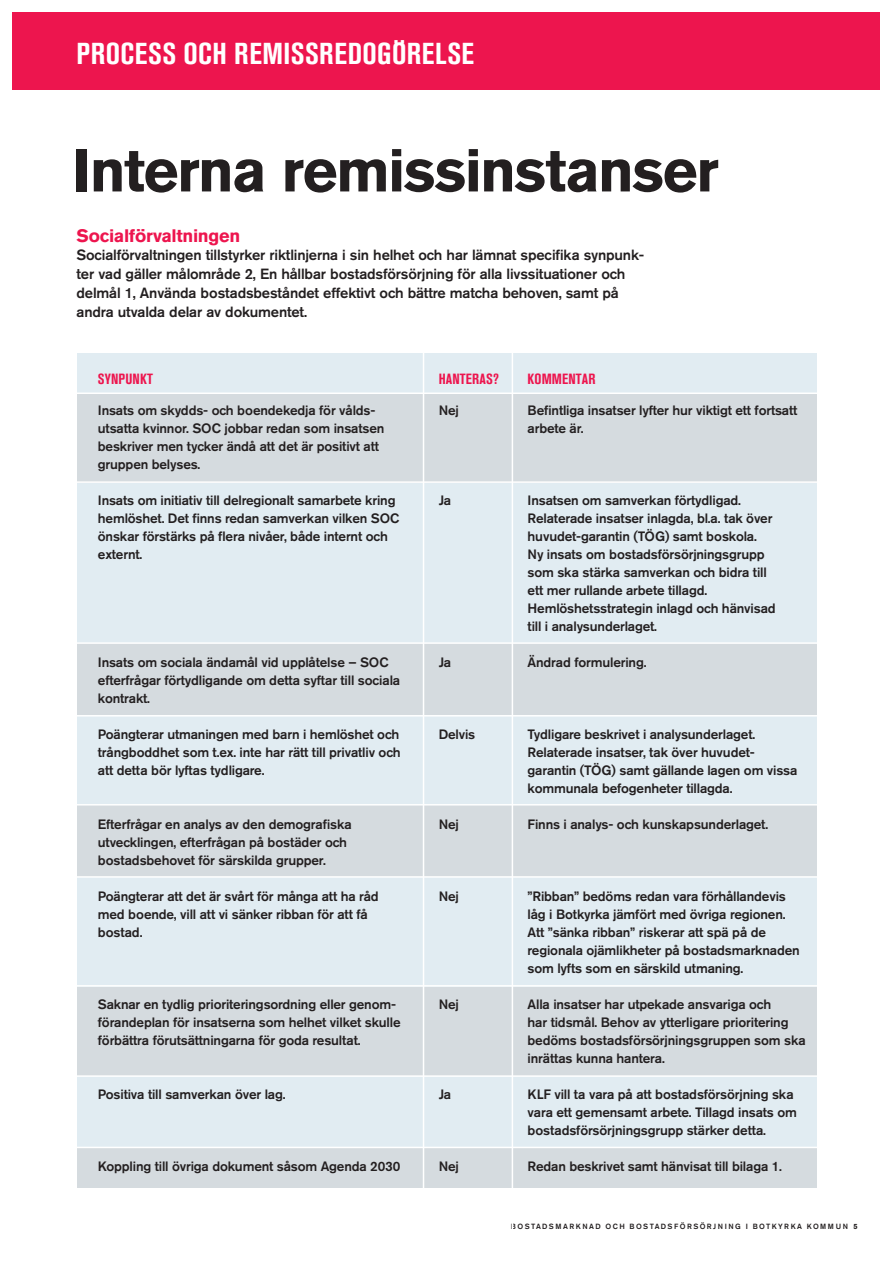
<style>
.page{position:relative;width:893px;height:1263px;background:#fff}
.page>*{position:absolute;margin:0;border:0;box-sizing:border-box;transform-origin:0 0}
.Rubrik_framsid{font:700 60px "Akzidenz Grotesk Std";letter-spacing:-.025em;color:#231f20}
.ingress{font:30px "Akzidenz Grotesk Std Rubrik Bold Cn";letter-spacing:.015em;color:#fff}
.t1{font:700 18px "Akzidenz Grotesk Std";letter-spacing:-.015em;color:#ed154e}
.t2{font:500 14.7px/18.8px "Akzidenz Grotesk Std";letter-spacing:-.01em;color:#231f20}
.t3{font:14.7px "Akzidenz Grotesk Std Rubrik Bold Cn";letter-spacing:.01em;color:#ed154e}
.t4{font:500 13.5px/18px "Akzidenz Grotesk Std";letter-spacing:-.01em;color:#231f20}
.t5{font:500 7.5px "Akzidenz Grotesk Std";letter-spacing:.185em;color:#231f20}
.s1{font-weight:700}
</style>
<div class="page">
<div style="left:13px;top:13px;width:867px;height:77px;background:#ed154e"></div>
<div style="left:77px;top:354px;width:739px;height:830px;background:#e1ecf2"></div>
<div style="left:77px;top:394px;width:739px;height:89px;background:#d5dbdf"></div>
<div style="left:77px;top:643px;width:739px;height:71px;background:#d5dbdf"></div>
<div style="left:77px;top:805px;width:739px;height:71px;background:#d5dbdf"></div>
<div style="left:77px;top:987px;width:739px;height:89px;background:#d5dbdf"></div>
<div style="left:77px;top:1148px;width:739px;height:39px;background:#d5dbdf"></div>
<hr style="left:58px;top:481px;width:774px;height:2px;background:#fff">
<hr style="left:58px;top:642px;width:774px;height:2px;background:#fff">
<hr style="left:58px;top:715px;width:774px;height:1px;background:#fff">
<hr style="left:58px;top:804px;width:774px;height:1px;background:#fff">
<hr style="left:58px;top:876px;width:774px;height:2px;background:#fff">
<hr style="left:58px;top:985px;width:774px;height:1px;background:#fff">
<hr style="left:58px;top:1075px;width:774px;height:2px;background:#fff">
<hr style="left:58px;top:392px;width:774px;height:2px;background:#fff">
<hr style="left:423px;top:344px;width:1px;height:889px;background:#fff">
<hr style="left:512px;top:344px;width:1px;height:889px;background:#fff">
<hr style="left:58px;top:1147px;width:774px;height:1px;background:#fff">
<p class="ingress" style="left:77px;top:40px;width:399px">PROCESS OCH REMISSREDOGÖRELSE</p>
<p class="Rubrik_framsid" style="left:72px;top:136px;width:648px">Interna remissinstanser</p>
<p class="t1" style="left:77px;top:225px;width:165px">Socialförvaltningen</p>
<p class="t2" style="left:77px;top:245px;width:569px">Socialförvaltningen tillstyrker riktlinjerna i sin helhet och har lämnat specifika synpunk&shy;ter vad gäller målområde 2, En hållbar bostadsförsörjning för alla livssituationer och delmål 1, Använda bostadsbeståndet effektivt och bättre matcha behoven, samt på andra utvalda delar av dokumentet.</p>
<p class="t3" style="left:98px;top:372px;width:56px">SYNPUNKT</p>
<p class="t4" style="left:98px;top:401px;width:288px">Insats om skydds- och boendekedja för vålds&shy;utsatta kvinnor. SOC jobbar redan som insatsen beskriver men tycker ändå att det är positivt att gruppen belyses.</p>
<p class="t4" style="left:98px;top:491px;width:303px">Insats om initiativ till delregionalt samarbete kring hemlöshet. Det finns redan samverkan vilken SOC önskar förstärks på flera nivåer, både internt och externt.</p>
<p class="t4" style="left:98px;top:653px;width:304px">Insats om sociala ändamål vid upplåtelse – SOC efterfrågar förtydligande om detta syftar till sociala kontrakt.</p>
<p class="t4" style="left:98px;top:725px;width:304px;text-align:justify">Poängterar utmaningen med barn i hemlöshet och trångboddhet som t.ex. inte har rätt till privatliv och att detta bör lyftas tydligare.</p>
<p class="t4" style="left:98px;top:815px;width:255px">Efterfrågar en analys av den demografiska utvecklingen, efterfrågan på bostäder och bostadsbehovet för särskilda grupper.</p>
<p class="t4" style="left:98px;top:887px;width:282px">Poängterar att det är svårt för många att ha råd med boende, vill att vi sänker ribban för att få bostad.</p>
<p class="t4" style="left:98px;top:995px;width:304px">Saknar en tydlig prioriteringsordning eller genom&shy;förandeplan för insatserna som helhet vilket skulle förbättra förutsättningarna för goda resultat.</p>
<p class="t4" style="left:98px;top:1085px;width:189px">Positiva till samverkan över lag.</p>
<p class="t4" style="left:98px;top:1157px;width:304px">Koppling till övriga dokument såsom Agenda 2030</p>
<p class="t3" style="left:439px;top:372px;width:62px">HANTERAS?</p>
<p class="t4" style="left:439px;top:401px;width:22px">Nej</p>
<p class="t3" style="left:528px;top:372px;width:69px">KOMMENTAR</p>
<p class="t4" style="left:528px;top:401px;width:271px">Befintliga insatser lyfter hur viktigt ett fortsatt arbete är.</p>
<p class="t4" style="left:439px;top:491px;width:14px">Ja</p>
<p class="t4" style="left:439px;top:653px;width:14px">Ja</p>
<p class="t4" style="left:439px;top:725px;width:38px">Delvis</p>
<p class="t4" style="left:439px;top:815px;width:22px">Nej</p>
<p class="t4" style="left:439px;top:887px;width:22px">Nej</p>
<p class="t4" style="left:439px;top:995px;width:22px">Nej</p>
<p class="t4" style="left:439px;top:1085px;width:14px">Ja</p>
<p class="t4" style="left:439px;top:1157px;width:22px">Nej</p>
<p class="t4" style="left:528px;top:491px;width:215px">Insatsen om samverkan förtydligad.</p>
<p class="t4" style="left:528px;top:509px;width:246px">Relaterade insatser inlagda, bl.a. tak över huvudet-garantin (TÖG) samt boskola.</p>
<p class="t4" style="left:528px;top:545px;width:241px">Ny insats om bostadsförsörjningsgrupp som ska stärka samverkan och bidra till ett mer rullande arbete tillagd.</p>
<p class="t4" style="left:528px;top:599px;width:250px">Hemlöshetsstrategin inlagd och hänvisad till i analysunderlaget.</p>
<p class="t4" style="left:528px;top:653px;width:120px">Ändrad formulering.</p>
<p class="t4" style="left:528px;top:725px;width:229px">Tydligare beskrivet i analysunderlaget.</p>
<p class="t4" style="left:528px;top:743px;width:271px">Relaterade insatser, tak över huvudet&shy;garantin (TÖG) samt gällande lagen om vissa kommunala befogenheter tillagda.</p>
<p class="t4" style="left:528px;top:815px;width:242px">Finns i analys- och kunskapsunderlaget.</p>
<p class="t4" style="left:528px;top:887px;width:274px">”Ribban” bedöms redan vara förhållandevis låg i Botkyrka jämfört med övriga regionen.<br>Att ”sänka ribban” riskerar att spä på de regionala ojämlikheter på bostadsmarknaden som lyfts som en särskild utmaning.</p>
<p class="t4" style="left:528px;top:995px;width:280px">Alla insatser har utpekade ansvariga och<br>har tidsmål. Behov av ytterligare prioritering bedöms bostadsförsörjningsgruppen som ska inrättas kunna hantera.</p>
<p class="t4" style="left:528px;top:1085px;width:271px">KLF vill ta vara på att bostadsförsörjning ska vara ett gemensamt arbete. Tillagd insats om bostadsförsörjningsgrupp stärker detta.</p>
<p class="t4" style="left:528px;top:1157px;width:256px">Redan beskrivet samt hänvisat till bilaga 1.</p>
<p class="t5" style="left:511px;top:1222px;width:348px">BOSTADSMARKNAD OCH BOSTADSFÖRSÖRJNING I BOTKYRKA KOMMUN <span class="s1">5</span></p>
</div>
